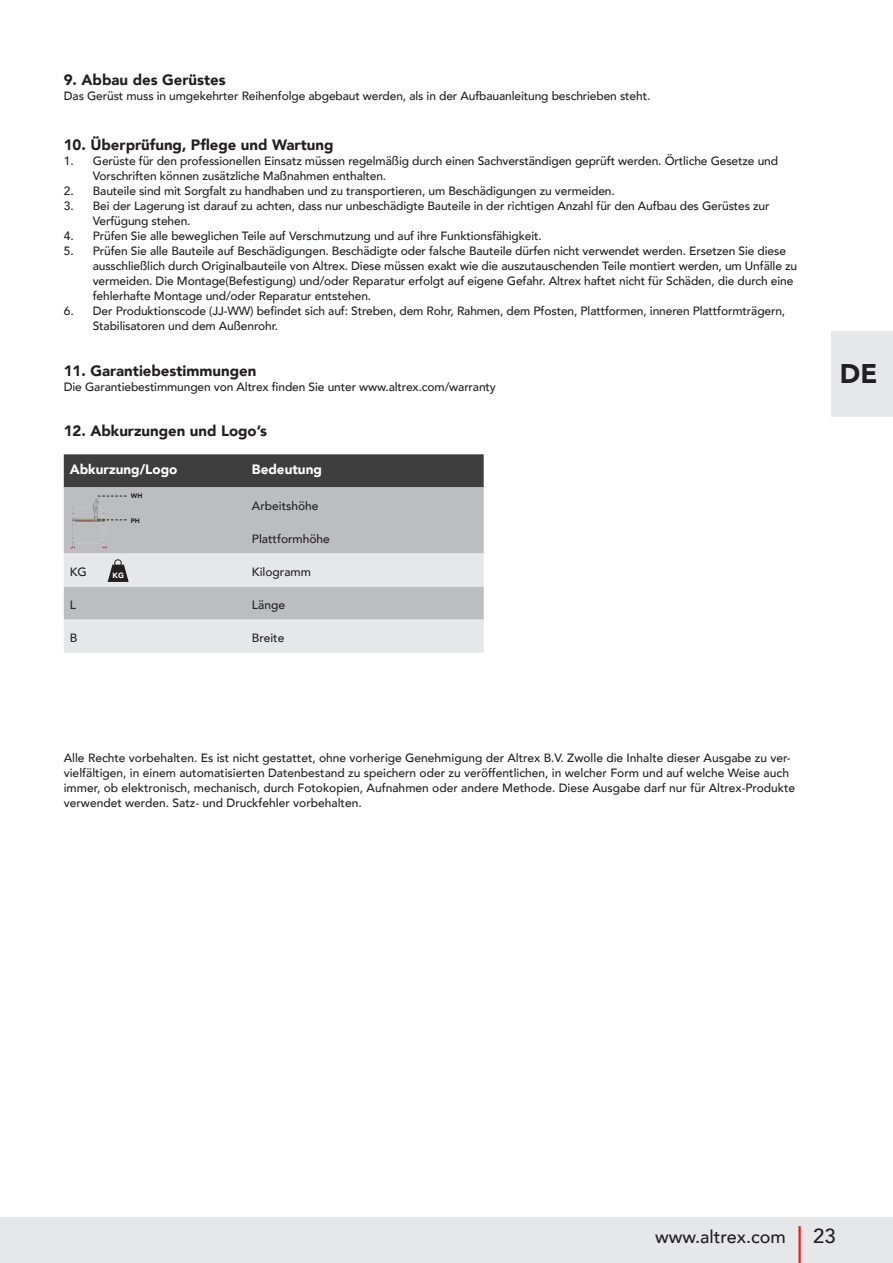
<style>
.page{position:relative;width:893px;height:1263px;background:#fff}
.page>*{position:absolute;margin:0;border:0;box-sizing:border-box;transform-origin:0 0}
.t1{font:900 27px "Avenir";color:#231f20}
.t2{font:500 20.25px "Avenir";color:#231f20}
.t3{font:500 18px "Avenir";color:#231f20}
.t4{font:900 15px "Avenir";color:#231f20}
.t5{font:900 13.5px "Avenir";color:#fff}
.t6{font:500 12px/15px "Avenir";letter-spacing:-.01em;color:#231f20}
.t7{font:900 7.65px "Avenir";color:#fff}
.t8{font:900 6.6px "Avenir";color:#231f20}
</style>
<div class="page">
<div style="left:0;top:1217px;width:893px;height:46px;background:#e6e7e9"></div>
<hr style="left:798px;top:1226px;width:3px;height:37px;background:#ee1d23">
<div style="left:831px;top:332px;width:62px;height:85px;background:#e6e7e9"></div>
<div style="left:64px;top:454px;width:420px;height:33px;background:#3e3e3f"></div>
<div style="left:64px;top:487px;width:420px;height:66px;background:#bcbdc0"></div>
<svg style="left:64px;top:553px;width:420px;height:100px;background:#d7d8da"></svg>
<div style="left:114px;top:559px;width:8px;height:8px;border:1px solid #231f20;border-radius:50%"></div>
<img style="left:64px;top:492px;width:50px;height:60px">
<svg style="left:98px;top:519px;width:29px;height:1px"></svg>
<svg style="left:98px;top:496px;width:29px;height:1px"></svg>
<p class="t4" style="left:64px;top:67px;width:163px">9. Abbau des Gerüstes</p>
<p class="t6" style="left:64px;top:87px;width:588px">Das Gerüst muss in umgekehrter Reihenfolge abgebaut werden, als in der Aufbauanleitung beschrieben steht.</p>
<p class="t4" style="left:64px;top:132px;width:271px">10. Überprüfung, Pflege und Wartung</p>
<p class="t6" style="left:93px;top:153px;width:687px;text-indent:-29px">1. Gerüste für den professionellen Einsatz müssen regelmäßig durch einen Sachverständigen geprüft werden. Örtliche Gesetze und<br>Vorschriften können zusätzliche Maßnahmen enthalten.</p>
<p class="t6" style="left:64px;top:183px;width:552px">2. Bauteile sind mit Sorgfalt zu handhaben und zu transportieren, um Beschädigungen zu vermeiden.</p>
<p class="t6" style="left:93px;top:198px;width:678px;text-indent:-29px">3. Bei der Lagerung ist darauf zu achten, dass nur unbeschädigte Bauteile in der richtigen Anzahl für den Aufbau des Gerüstes zur<br>Verfügung stehen.</p>
<p class="t6" style="left:64px;top:228px;width:480px">4. Prüfen Sie alle beweglichen Teile auf Verschmutzung und auf ihre Funktionsfähigkeit.</p>
<p class="t6" style="left:93px;top:243px;width:706px;text-indent:-29px">5. Prüfen Sie alle Bauteile auf Beschädigungen. Beschädigte oder falsche Bauteile dürfen nicht verwendet werden. Ersetzen Sie diese ausschließlich durch Originalbauteile von Altrex. Diese müssen exakt wie die auszutauschenden Teile montiert werden, um Unfälle zu vermeiden. Die Montage(Befestigung) und/oder Reparatur erfolgt auf eigene Gefahr. Altrex haftet nicht für Schäden, die durch eine fehlerhafte Montage und/oder Reparatur entstehen.</p>
<p class="t6" style="left:93px;top:303px;width:694px;text-indent:-29px">6. Der Produktionscode (JJ-WW) befindet sich auf: Streben, dem Rohr, Rahmen, dem Pfosten, Plattformen, inneren Plattformträgern,<br>Stabilisatoren und dem Außenrohr.</p>
<p class="t4" style="left:64px;top:358px;width:194px">11. Garantiebestimmungen</p>
<p class="t6" style="left:64px;top:378px;width:434px">Die Garantiebestimmungen von Altrex finden Sie unter www.altrex.com/warranty</p>
<p class="t4" style="left:64px;top:418px;width:205px">12. Abkurzungen und Logo’s</p>
<p class="t5" style="left:70px;top:457px;width:109px">Abkurzung/Logo</p>
<p class="t5" style="left:252px;top:457px;width:71px">Bedeutung</p>
<p class="t6" style="left:252px;top:498px;width:68px">Arbeitshöhe</p>
<p class="t6" style="left:252px;top:531px;width:80px">Plattformhöhe</p>
<p class="t6" style="left:70px;top:564px;width:19px">KG</p>
<p class="t6" style="left:252px;top:564px;width:61px">Kilogramm</p>
<p class="t6" style="left:70px;top:597px;width:8px">L</p>
<p class="t6" style="left:252px;top:597px;width:35px">Länge</p>
<p class="t6" style="left:70px;top:630px;width:9px">B</p>
<p class="t6" style="left:252px;top:630px;width:34px">Breite</p>
<p class="t8" style="left:131px;top:490px;width:13px">WH</p>
<p class="t8" style="left:131px;top:515px;width:11px">PH</p>
<p class="t7" style="left:113px;top:568px;width:13px">KG</p>
<p class="t6" style="left:64px;top:750px;width:733px">Alle Rechte vorbehalten. Es ist nicht gestattet, ohne vorherige Genehmigung der Altrex B.V. Zwolle die Inhalte dieser Ausgabe zu ver&shy;vielfältigen, in einem automatisierten Datenbestand zu speichern oder zu veröffentlichen, in welcher Form und auf welche Weise auch immer, ob elektronisch, mechanisch, durch Fotokopien, Aufnahmen oder andere Methode. Diese Ausgabe darf nur für Altrex-Produkte verwendet werden. Satz- und Druckfehler vorbehalten.</p>
<h1 class="t1" style="left:840px;top:351px;width:39px">DE</h1>
<h3 class="t3" style="left:655px;top:1221px;width:132px">www.altrex.com</h3>
<h2 class="t2" style="left:813px;top:1219px;width:24px">23</h2>
</div>
